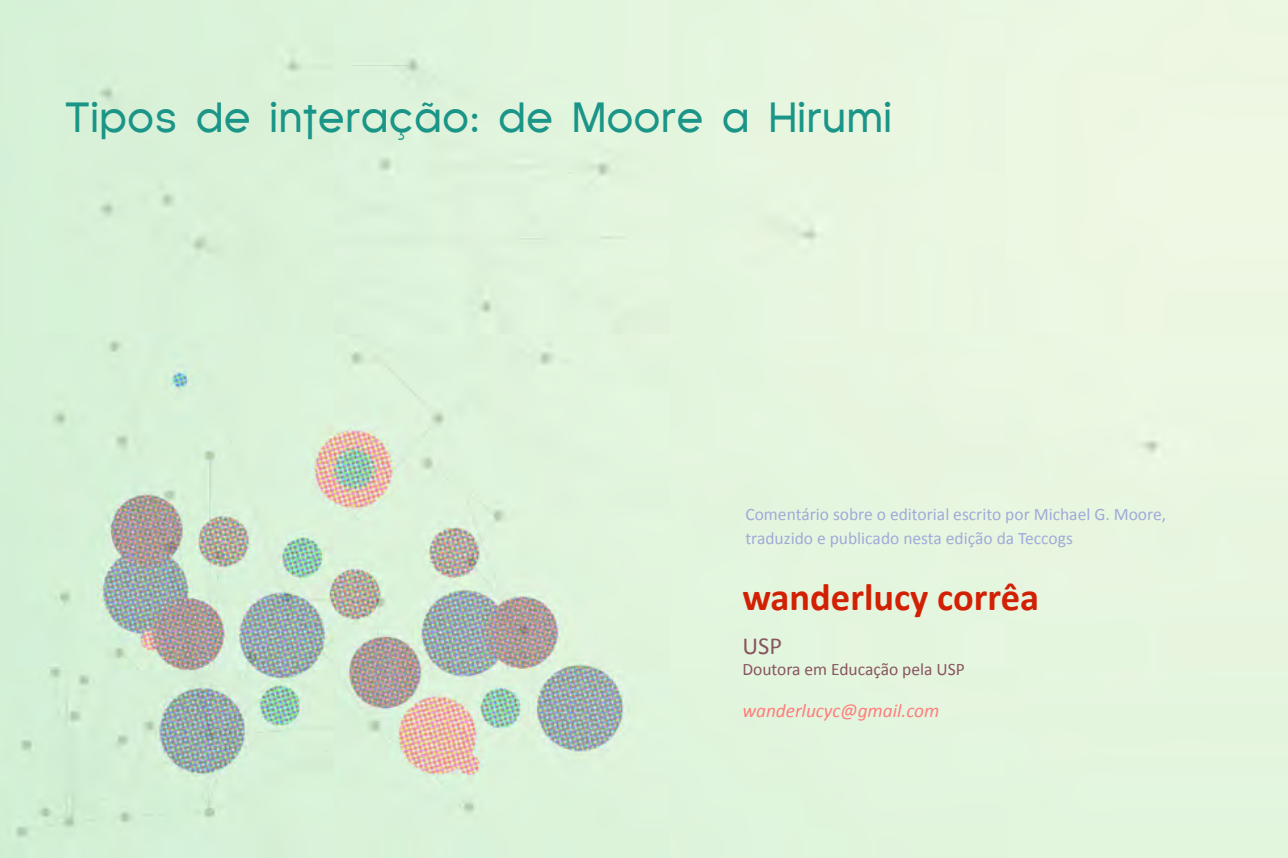
<style>
.page{position:relative;width:1288px;height:858px;background:#fff}
.page>*{position:absolute;margin:0;border:0;box-sizing:border-box;transform-origin:0 0}
.t1{font:42px "Florencesans";color:#1a9587}
.t2{font:700 38.5px "Calibri";color:#d22004}
.t3{font:24.5px "Calibri";color:#89555f}
.t4{font:italic 19.25px "Calibri";color:#ff7d7b}
.t5{font:17.5px/24.5px "Calibri";color:#a1aad8}
.t6{font:17.5px "Calibri";color:#89555f}
</style>
<div class="page">
<img style="left:0;top:0;width:1288px;height:858px">
<h1 class="t1" style="left:65px;top:95px;width:829px">Tipos de interação: de Moore a Hirumi</h1>
<p class="t5" style="left:745px;top:501px;width:422px">Comentário sobre o editorial escrito por Michael G. Moore, traduzido e publicado nesta edição da Teccogs</p>
<h2 class="t2" style="left:742px;top:569px;width:298px">wanderlucy corrêa</h2>
<h3 class="t3" style="left:742px;top:628px;width:41px">USP</h3>
<p class="t6" style="left:742px;top:656px;width:224px">Doutora em Educação pela USP</p>
<p class="t4" style="left:742px;top:696px;width:199px">wanderlucyc@gmail.com</p>
</div>
